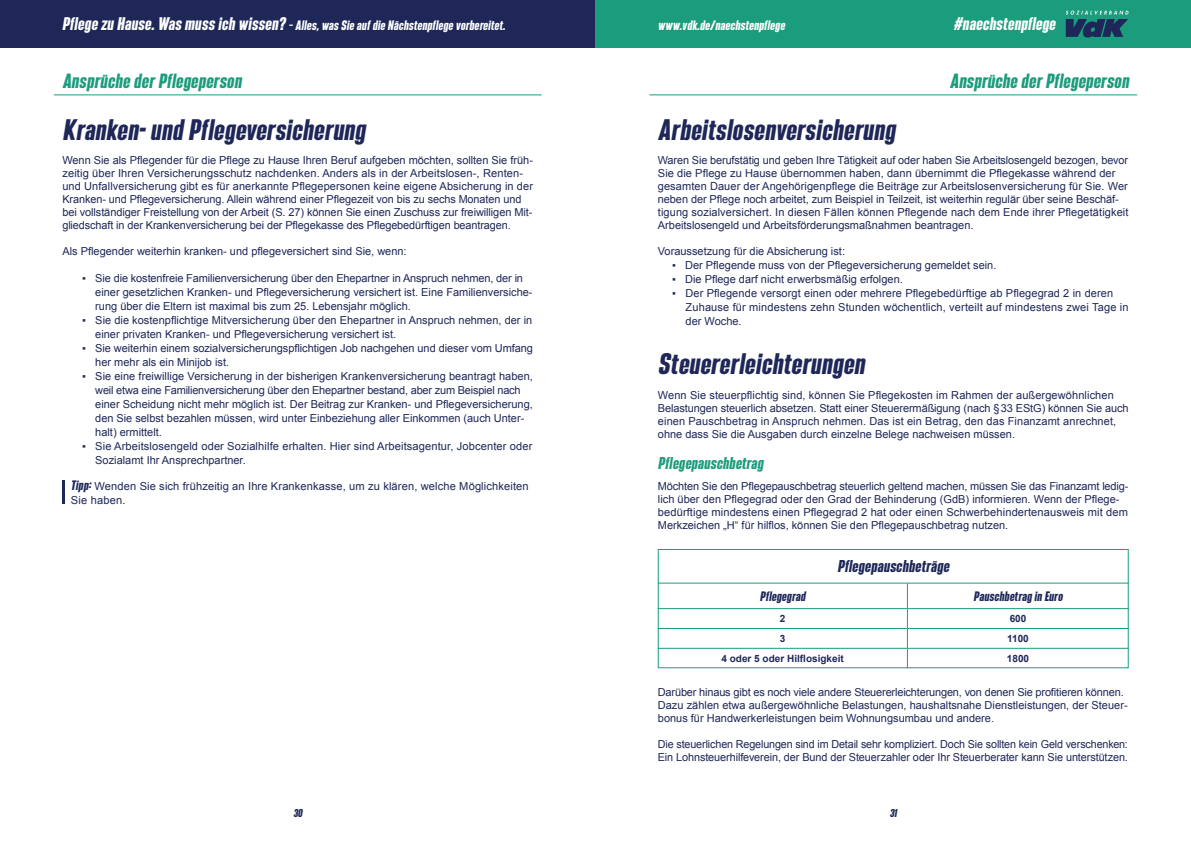
<style>
.page{position:relative;width:1191px;height:842px;background:#fff}
.page>*{position:absolute;margin:0;border:0;box-sizing:border-box;transform-origin:0 0}
.Große_Header_26_pt{font:italic 600 26px "SEBLACK";letter-spacing:.02em;color:#1e2758}
.Kapitelheader{font:italic 600 18px "SEBLACK";letter-spacing:.02em;color:#1b9c7d}
.t1{font:italic 600 16px "SEBLACK";letter-spacing:.02em;color:#fff}
.tabellen_thema_head{font:italic 600 15px "SEBLACK";letter-spacing:.02em;color:#1e2758}
.kleine_zwischen_Head{font:italic 600 15px "SEBLACK";letter-spacing:.02em;color:#1b9c7d}
.t2{font:italic 600 12px "SEBLACK";letter-spacing:.02em;color:#fff}
.tabellen_thema_head-2{font:italic 600 12px "SEBLACK";letter-spacing:.02em;color:#1e2758}
.normaler_fließtext{font:11px/13px "Arial";color:#1e2758}
.tabellen_fließtext{font:700 10px "Arial";color:#1e2758}
.t3{font:italic 600 10px "SEBLACK";color:#1e2758}
.s1{font-size:16px}
.s2{font-family:"SEBLACK";font-weight:600;font-style:italic;font-size:12px}
</style>
<div class="page">
<hr style="left:54px;top:95px;width:487px;height:1px;background:#1b9c7d">
<hr style="left:649px;top:95px;width:488px;height:1px;background:#1b9c7d">
<hr style="left:658px;top:583px;width:249px;height:1px;background:#1b9c7d">
<hr style="left:907px;top:583px;width:221px;height:1px;background:#1b9c7d">
<hr style="left:658px;top:608px;width:249px;height:1px;background:#1b9c7d">
<hr style="left:658px;top:628px;width:249px;height:1px;background:#1b9c7d">
<hr style="left:658px;top:648px;width:249px;height:1px;background:#1b9c7d">
<svg style="left:907px;top:583px;width:1px;height:83px"></svg>
<hr style="left:907px;top:608px;width:221px;height:1px;background:#1b9c7d">
<hr style="left:907px;top:628px;width:221px;height:1px;background:#1b9c7d">
<hr style="left:907px;top:648px;width:221px;height:1px;background:#1b9c7d">
<hr style="left:62px;top:481px;width:3px;height:23px;background:#1e2758">
<div style="left:658px;top:549px;width:470px;height:119px;border:1px solid #1b9c7d"></div>
<div style="left:0;top:0;width:595px;height:48px;background:#1e2758"></div>
<div style="left:595px;top:0;width:596px;height:48px;background:#1b9c7d"></div>
<svg style="left:1065px;top:11px;width:63px;height:27px"></svg>
<p class="t2" style="left:62px;top:18px;width:444px"><span class="s1">Pflege zu Hause. Was muss ich wissen?</span> – Alles, was Sie auf die Nächstenpflege vorbereitet.</p>
<p class="t2" style="left:658px;top:18px;width:128px">www.vdk.de/naechstenpflege</p>
<h3 class="t1" style="left:953px;top:14px;width:103px">#naechstenpflege</h3>
<p class="Kapitelheader" style="left:62px;top:69px;width:180px">Ansprüche der Pflegeperson</p>
<p class="Kapitelheader" style="left:949px;top:69px;width:180px">Ansprüche der Pflegeperson</p>
<p class="Große_Header_26_pt" style="left:62px;top:114px;width:304px">Kranken- und Pflegeversicherung</p>
<p class="normaler_fließtext" style="left:62px;top:154px;width:472px">Wenn Sie als Pflegender für die Pflege zu Hause Ihren Beruf aufgeben möchten, sollten Sie früh&shy;zeitig über Ihren Versicherungsschutz nachdenken. Anders als in der Arbeitslosen-, Renten&shy;und Unfallversicherung gibt es für anerkannte Pflegepersonen keine eigene Absicherung in der Kranken- und Pflegeversicherung. Allein während einer Pflegezeit von bis zu sechs Monaten und bei vollständiger Freistellung von der Arbeit (S. 27) können Sie einen Zuschuss zur freiwilligen Mit&shy;gliedschaft in der Krankenversicherung bei der Pflegekasse des Pflegebedürftigen beantragen.</p>
<p class="normaler_fließtext" style="left:62px;top:245px;width:346px">Als Pflegender weiterhin kranken- und pflegeversichert sind Sie, wenn:</p>
<p class="normaler_fließtext" style="left:95px;top:271px;width:439px;line-height:14px;text-indent:-13px">▪ Sie die kostenfreie Familienversicherung über den Ehepartner in Anspruch nehmen, der in einer gesetzlichen Kranken- und Pflegeversicherung versichert ist. Eine Familienversiche&shy;rung über die Eltern ist maximal bis zum 25. Lebensjahr möglich.</p>
<p class="normaler_fließtext" style="left:95px;top:313px;width:438px;line-height:14px;text-indent:-13px">▪ Sie die kostenpflichtige Mitversicherung über den Ehepartner in Anspruch nehmen, der in einer privaten Kranken- und Pflegeversicherung versichert ist.</p>
<p class="normaler_fließtext" style="left:95px;top:341px;width:439px;line-height:14px;text-indent:-13px">▪ Sie weiterhin einem sozialversicherungspflichtigen Job nachgehen und dieser vom Umfang her mehr als ein Minijob ist.</p>
<p class="normaler_fließtext" style="left:95px;top:369px;width:439px;line-height:14px;text-indent:-13px">▪ Sie eine freiwillige Versicherung in der bisherigen Krankenversicherung beantragt haben, weil etwa eine Familienversicherung über den Ehepartner bestand, aber zum Beispiel nach einer Scheidung nicht mehr möglich ist. Der Beitrag zur Kranken- und Pflegeversicherung, den Sie selbst bezahlen müssen, wird unter Einbeziehung aller Einkommen (auch Unter&shy;halt) ermittelt.</p>
<p class="normaler_fließtext" style="left:95px;top:439px;width:438px;line-height:14px;text-indent:-13px">▪ Sie Arbeitslosengeld oder Sozialhilfe erhalten. Hier sind Arbeitsagentur, Jobcenter oder<br>Sozialamt Ihr Ansprechpartner.</p>
<p class="normaler_fließtext" style="left:71px;top:479px;width:459px;line-height:14px"><span class="s2">Tipp:</span> Wenden Sie sich frühzeitig an Ihre Krankenkasse, um zu klären, welche Möglichkeiten<br>Sie haben.</p>
<p class="Große_Header_26_pt" style="left:658px;top:114px;width:238px">Arbeitslosenversicherung</p>
<p class="normaler_fließtext" style="left:658px;top:154px;width:472px">Waren Sie berufstätig und geben Ihre Tätigkeit auf oder haben Sie Arbeitslosengeld bezogen, bevor Sie die Pflege zu Hause übernommen haben, dann übernimmt die Pflegekasse während der gesamten Dauer der Angehörigenpflege die Beiträge zur Arbeitslosenversicherung für Sie. Wer neben der Pflege noch arbeitet, zum Beispiel in Teilzeit, ist weiterhin regulär über seine Beschäf&shy;tigung sozialversichert. In diesen Fällen können Pflegende nach dem Ende ihrer Pflegetätigkeit Arbeitslosengeld und Arbeitsförderungsmaßnahmen beantragen.</p>
<p class="normaler_fließtext" style="left:658px;top:245px;width:189px">Voraussetzung für die Absicherung ist:</p>
<p class="normaler_fließtext" style="left:672px;top:259px;width:326px">▪ Der Pflegende muss von der Pflegeversicherung gemeldet sein.</p>
<p class="normaler_fließtext" style="left:672px;top:273px;width:232px">▪ Die Pflege darf nicht erwerbsmäßig erfolgen.</p>
<p class="normaler_fließtext" style="left:685px;top:286px;width:444px;line-height:14px;text-indent:-14px">▪ Der Pflegende versorgt einen oder mehrere Pflegebedürftige ab Pflegegrad 2 in deren<br>Zuhause für mindestens zehn Stunden wöchentlich, verteilt auf mindestens zwei Tage in der Woche.</p>
<p class="Große_Header_26_pt" style="left:658px;top:348px;width:208px">Steuererleichterungen</p>
<p class="normaler_fließtext" style="left:658px;top:388px;width:472px">Wenn Sie steuerpflichtig sind, können Sie Pflegekosten im Rahmen der außergewöhnlichen Belastungen steuerlich absetzen. Statt einer Steuerermäßigung (nach §33 EStG) können Sie auch einen Pauschbetrag in Anspruch nehmen. Das ist ein Betrag, den das Finanzamt anrechnet, ohne dass Sie die Ausgaben durch einzelne Belege nachweisen müssen.</p>
<p class="kleine_zwischen_Head" style="left:658px;top:454px;width:107px">Pflegepauschbetrag</p>
<p class="normaler_fließtext" style="left:658px;top:480px;width:472px">Möchten Sie den Pflegepauschbetrag steuerlich geltend machen, müssen Sie das Finanzamt ledig&shy;lich über den Pflegegrad oder den Grad der Behinderung (GdB) informieren. Wenn der Pflege&shy;bedürftige mindestens einen Pflegegrad 2 hat oder einen Schwerbehindertenausweis mit dem Merkzeichen „H“ für hilflos, können Sie den Pflegepauschbetrag nutzen.</p>
<p class="tabellen_thema_head" style="left:837px;top:557px;width:113px">Pflegepauschbeträge</p>
<p class="tabellen_thema_head-2" style="left:760px;top:589px;width:47px">Pflegegrad</p>
<p class="tabellen_thema_head-2" style="left:973px;top:589px;width:90px">Pauschbetrag in Euro</p>
<p class="tabellen_fließtext" style="left:780px;top:612px;width:7px">2</p>
<p class="tabellen_fließtext" style="left:1009px;top:612px;width:18px">600</p>
<p class="tabellen_fließtext" style="left:780px;top:632px;width:7px">3</p>
<p class="tabellen_fließtext" style="left:1007px;top:632px;width:23px">1100</p>
<p class="tabellen_fließtext" style="left:721px;top:652px;width:124px">4 oder 5 oder Hilflosigkeit</p>
<p class="tabellen_fließtext" style="left:1007px;top:652px;width:24px">1800</p>
<p class="normaler_fließtext" style="left:658px;top:686px;width:471px">Darüber hinaus gibt es noch viele andere Steuererleichterungen, von denen Sie profitieren können.<br>Dazu zählen etwa außergewöhnliche Belastungen, haushaltsnahe Dienstleistungen, der Steuer&shy;bonus für Handwerkerleistungen beim Wohnungsumbau und andere.</p>
<p class="normaler_fließtext" style="left:658px;top:738px;width:471px">Die steuerlichen Regelungen sind im Detail sehr kompliziert. Doch Sie sollten kein Geld verschenken:<br>Ein Lohnsteuerhilfeverein, der Bund der Steuerzahler oder Ihr Steuerberater kann Sie unterstützen.</p>
<p class="t3" style="left:293px;top:807px;width:10px">30</p>
<p class="t3" style="left:889px;top:807px;width:8px">31</p>
</div>
